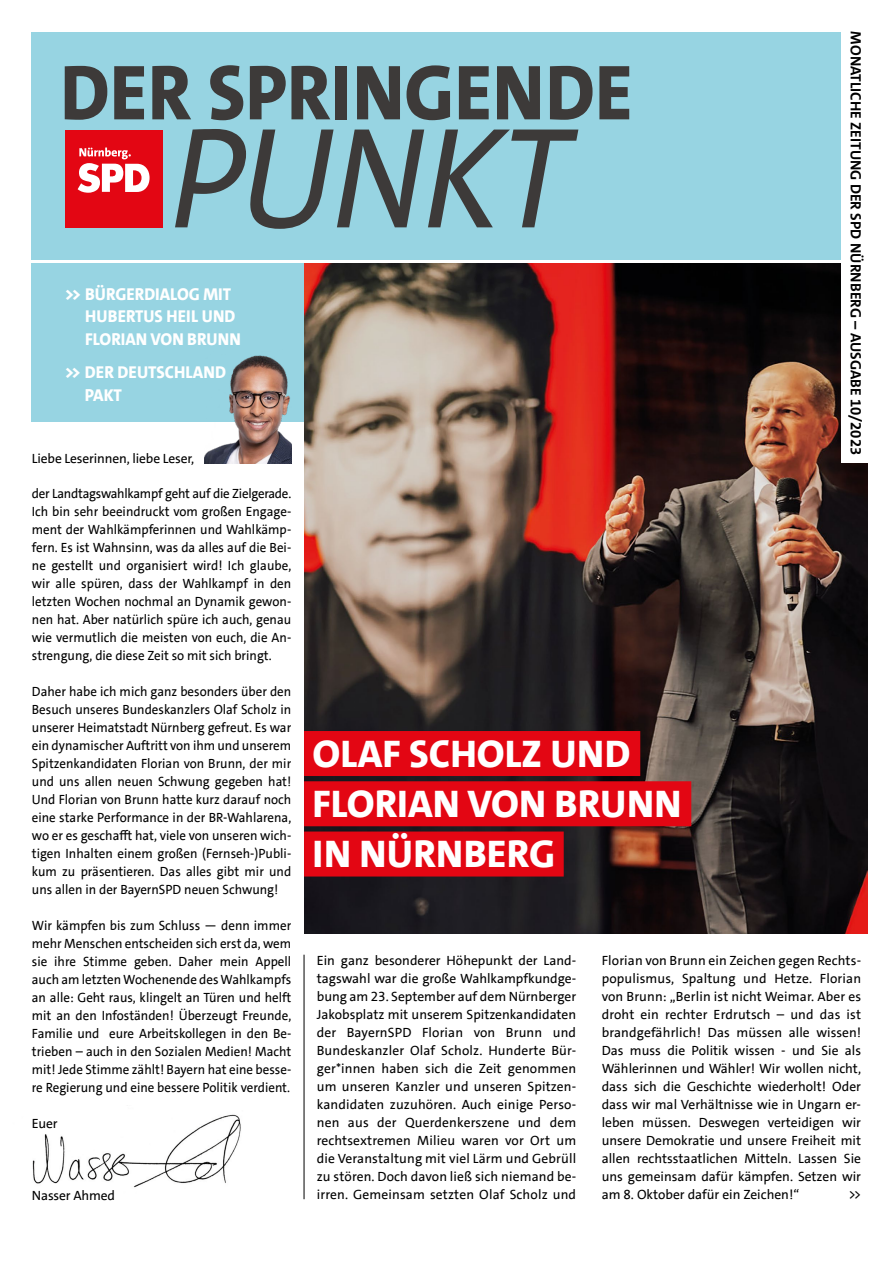
<style>
.page{position:relative;width:893px;height:1263px;background:#fff}
.page>*{position:absolute;margin:0;border:0;box-sizing:border-box;transform-origin:0 0}
.t1{font:italic 144.9px "SPD The Sans";letter-spacing:-.015em;color:#3d3a39;scale:.95 1}
.t2{font:800 78.75px "SPD The Sans";color:#3d3a39;scale:.95 1}
.t3{font:800 39px/50.2px "SPD The Sans";color:#fff}
.t4{font:800 17.4px/22.5px "SPD The Sans";color:#fff}
.t5{font:700 15px "SPD The Sans";color:#000}
.t6{font:13.5px/18px "SPD The Sans";color:#000;text-align:justify;scale:.96 1}
.t7{font:13.5px/18px "SPD The Sans";color:#000;text-align:justify}
</style>
<div class="page">
<img style="left:304px;top:264px;width:563px;height:669px">
<div style="left:32px;top:264px;width:272px;height:158px;background:#97d4e2"></div>
<img style="left:32px;top:1114px;width:209px;height:74px">
<div style="left:32px;top:32px;width:810px;height:227px;background:#97d4e2"></div>
<div style="left:65px;top:130px;width:97px;height:97px;background:#e30613"></div>
<svg style="left:78px;top:148px;width:72px;height:45px"></svg>
<hr style="left:304px;top:955px;width:1px;height:244px;background:#000">
<div style="left:842px;top:0;width:51px;height:462px;background:#fff"></div>
<div style="left:304px;top:731px;width:336px;height:45px;background:#e30613"></div>
<div style="left:304px;top:781px;width:387px;height:45px;background:#e30613"></div>
<div style="left:304px;top:831px;width:260px;height:45px;background:#e30613"></div>
<img style="left:205px;top:355px;width:86px;height:108px">
<p class="t5" style="left:866px;top:31px;width:425px;rotate:90deg">MONATLICHE ZEITUNG DER SPD NÜRNBERG – AUSGABE 10/2023</p>
<h2 class="t2" style="left:60px;top:42px;width:604px">DER SPRINGENDE</h2>
<h1 class="t1" style="left:170px;top:85px;width:422px">PUNKT</h1>
<p class="t4" style="left:85px;top:283px;width:157px;text-indent:-20px">&gt;&gt; BÜRGERDIALOG MIT<br>HUBERTUS HEIL UND<br>FLORIAN VON BRUNN</p>
<p class="t4" style="left:85px;top:361px;width:143px;text-indent:-20px">&gt;&gt; DER DEUTSCHLAND<br>PAKT</p>
<p class="t7" style="left:32px;top:449px;width:164px">Liebe Leserinnen, liebe Leser,</p>
<p class="t6" style="left:32px;top:485px;width:272px">der Landtagswahlkampf geht auf die Zielgerade.<br>Ich bin sehr beeindruckt vom großen Engage&shy;ment der Wahlkämpferinnen und Wahlkämp&shy;fern. Es ist Wahnsinn, was da alles auf die Bei&shy;ne gestellt und organisiert wird! Ich glaube, wir alle spüren, dass der Wahlkampf in den letzten Wochen nochmal an Dynamik gewon&shy;nen hat. Aber natürlich spüre ich auch, genau wie vermutlich die meisten von euch, die An&shy;strengung, die diese Zeit so mit sich bringt.</p>
<p class="t6" style="left:32px;top:683px;width:272px">Daher habe ich mich ganz besonders über den Besuch unseres Bundeskanzlers Olaf Scholz in unserer Heimatstadt Nürnberg gefreut. Es war ein dynamischer Auftritt von ihm und unserem Spitzenkandidaten Florian von Brunn, der mir und uns allen neuen Schwung gegeben hat!<br>Und Florian von Brunn hatte kurz darauf noch eine starke Performance in der BR-Wahlarena, wo er es geschafft hat, viele von unseren wich&shy;tigen Inhalten einem großen (Fernseh-)Publi&shy;kum zu präsentieren. Das alles gibt mir und uns allen in der BayernSPD neuen Schwung!</p>
<p class="t6" style="left:32px;top:917px;width:272px">Wir kämpfen bis zum Schluss — denn immer mehr Menschen entscheiden sich erst da, wem sie ihre Stimme geben. Daher mein Appell auch am letzten Wochenende des Wahlkampfs an alle: Geht raus, klingelt an Türen und helft mit an den Infoständen! Überzeugt Freunde, Familie und eure Arbeitskollegen in den Be&shy;trieben – auch in den Sozialen Medien! Macht mit! Jede Stimme zählt! Bayern hat eine besse&shy;re Regierung und eine bessere Politik verdient.</p>
<p class="t7" style="left:32px;top:1114px;width:27px">Euer</p>
<h3 class="t3" style="left:313px;top:729px;width:370px">OLAF SCHOLZ UND<br>FLORIAN VON BRUNN<br>IN NÜRNBERG</h3>
<p class="t7" style="left:317px;top:951px;width:261px">Ein ganz besonderer Höhepunkt der Land&shy;tagswahl war die große Wahlkampfkundge&shy;bung am 23. September auf dem Nürnberger Jakobsplatz mit unserem Spitzenkandidaten der BayernSPD Florian von Brunn und Bundeskanzler Olaf Scholz. Hunderte Bür&shy;ger*innen haben sich die Zeit genommen um unseren Kanzler und unseren Spitzen&shy;kandidaten zuzuhören. Auch einige Perso&shy;nen aus der Querdenkerszene und dem rechtsextremen Milieu waren vor Ort um die Veranstaltung mit viel Lärm und Gebrüll zu stören. Doch davon ließ sich niemand be&shy;irren. Gemeinsam setzten Olaf Scholz und</p>
<p class="t7" style="left:602px;top:951px;width:261px">Florian von Brunn ein Zeichen gegen Rechts&shy;populismus, Spaltung und Hetze. Florian von Brunn: „Berlin ist nicht Weimar. Aber es droht ein rechter Erdrutsch – und das ist brandgefährlich! Das müssen alle wissen!<br>Das muss die Politik wissen - und Sie als Wählerinnen und Wähler! Wir wollen nicht, dass sich die Geschichte wiederholt! Oder dass wir mal Verhältnisse wie in Ungarn er&shy;leben müssen. Deswegen verteidigen wir unsere Demokratie und unsere Freiheit mit allen rechtsstaatlichen Mitteln. Lassen Sie uns gemeinsam dafür kämpfen. Setzen wir am 8. Oktober dafür ein Zeichen!“</p>
<p class="t7" style="left:32px;top:1186px;width:85px">Nasser Ahmed</p>
<p class="t7" style="left:848px;top:1185px;width:14px">&gt;&gt;</p>
</div>
